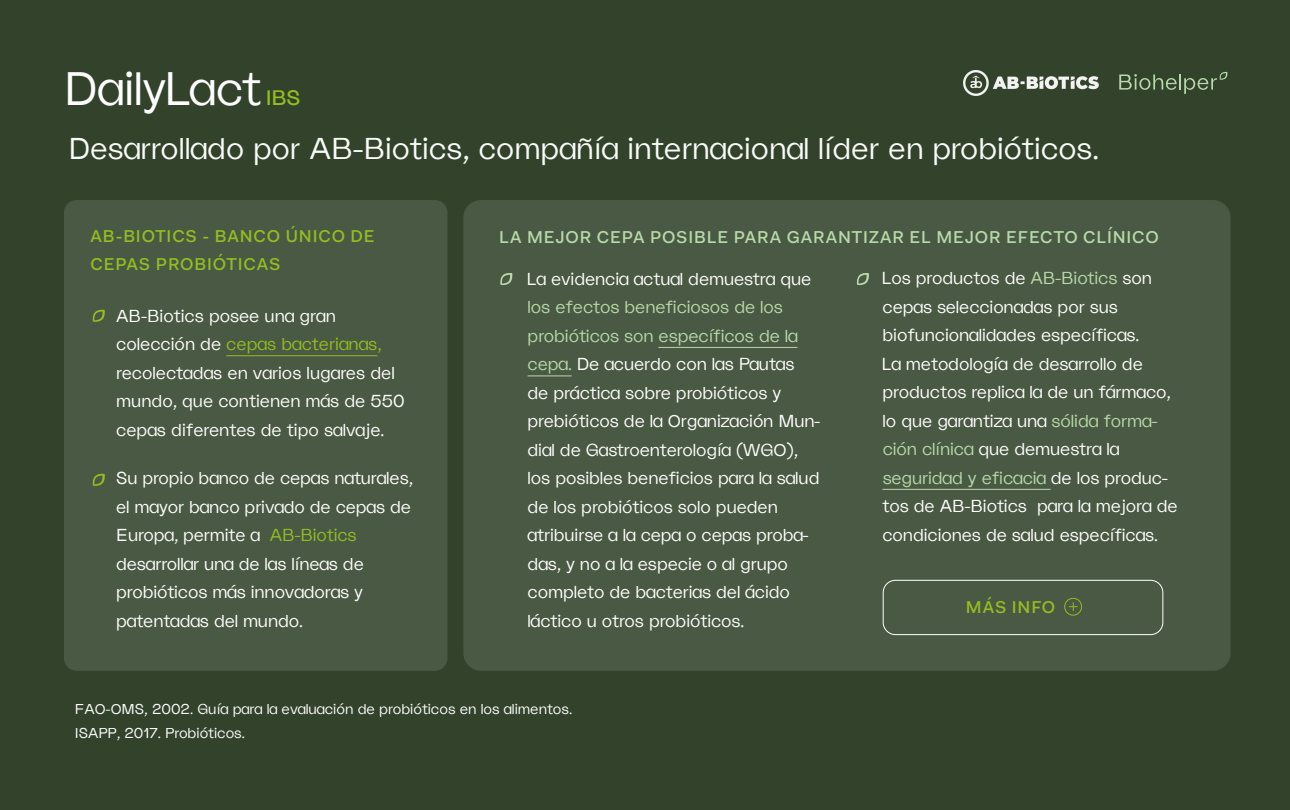
<style>
.page{position:relative;width:1290px;height:810px;background:#32422b}
.page>*{position:absolute;margin:0;border:0;box-sizing:border-box;transform-origin:0 0}
.t1{font:46.65px "La Nord Semi Light Bio Helper";letter-spacing:-.005em;color:#fff}
.t2{font:30px "La Nord Semi Light Bio Helper";color:#f8fbf7}
.t3{font:20.85px "La Nord";color:#93bd21}
.t4{font:17.25px/28.5px "La Nord Semi Light Bio Helper";letter-spacing:-.005em;color:#fff}
.t5{font:500 17.25px "Fakt Pro";letter-spacing:.05em;color:#b8d9ab}
.t6{font:500 17.25px/27.8px "Fakt Pro";letter-spacing:.05em;color:#93bd21}
.t7{font:14.25px/24px "La Nord Semi Light Bio Helper";color:#fff}
.s1{color:#93bd21}
.s2{color:#b8d9ab}
</style>
<div class="page">
<svg style="left:1119px;top:71px;width:109px;height:23px"></svg>
<div style="left:64px;top:200px;width:383px;height:471px;background:#4a5943;border-radius:13px"></div>
<div style="left:463px;top:200px;width:768px;height:471px;background:#4a5943;border-radius:18px"></div>
<hr style="left:226px;top:355px;width:151px;height:1px;background:#93bd21">
<hr style="left:658px;top:347px;width:139px;height:1px;background:#b8d9ab">
<hr style="left:528px;top:375px;width:44px;height:1px;background:#b8d9ab">
<svg style="left:92px;top:309px;width:13px;height:13px"></svg>
<svg style="left:500px;top:273px;width:13px;height:12px"></svg>
<svg style="left:856px;top:273px;width:13px;height:12px"></svg>
<svg style="left:92px;top:473px;width:13px;height:13px"></svg>
<div style="left:883px;top:580px;width:280px;height:55px;border:1px solid #fff;border-radius:12px"></div>
<hr style="left:883px;top:489px;width:168px;height:1px;background:#b8d9ab">
<svg style="left:1069px;top:602px;width:9px;height:9px"></svg>
<div style="left:1064px;top:598px;width:18px;height:18px;border:1px solid #93bd21;border-radius:50%"></div>
<img style="left:964px;top:71px;width:134px;height:24px">
<h1 class="t1" style="left:64px;top:58px;width:198px">DailyLact</h1>
<p class="t3" style="left:266px;top:84px;width:36px">IBS</p>
<h2 class="t2" style="left:68px;top:129px;width:1032px">Desarrollado por AB-Biotics, compañía internacional líder en probióticos.</h2>
<p class="t6" style="left:90px;top:222px;width:286px">AB-BIOTICS - BANCO ÚNICO DE<br>CEPAS PROBIÓTICAS</p>
<p class="t4" style="left:116px;top:301px;width:290px">AB-Biotics posee una gran colección de <span class="s1">cepas bacterianas, </span>recolectadas en varios lugares del mundo, que contienen más de 550 cepas diferentes de tipo salvaje.</p>
<p class="t4" style="left:116px;top:463px;width:298px">Su propio banco de cepas naturales, el mayor banco privado de cepas de<br>Europa, permite a <span class="s1">AB-Biotics </span>desarrollar una de las líneas de probióticos más innovadoras y patentadas del mundo.</p>
<p class="t5" style="left:499px;top:226px;width:661px">LA MEJOR CEPA POSIBLE PARA GARANTIZAR EL MEJOR EFECTO CLÍNICO</p>
<p class="t4" style="left:528px;top:264px;width:285px">La evidencia actual demuestra que</p>
<p class="t4" style="left:528px;top:292px;width:294px"><span class="s2">los efectos beneficiosos de los probióticos son específicos de la cepa.</span> De acuerdo con las Pautas<br>de práctica sobre probióticos y prebióticos de la Organización Mun&shy;dial de Gastroenterología (WGO), los posibles beneficios para la salud de los probióticos solo pueden atribuirse a la cepa o cepas proba&shy;das, y no a la especie o al grupo completo de bacterias del ácido láctico u otros probióticos.</p>
<p class="t4" style="left:883px;top:263px;width:297px">Los productos de <span class="s2">AB-Biotics</span> son cepas seleccionadas por sus biofuncionalidades específicas.<br>La metodología de desarrollo de productos replica la de un fármaco, lo que garantiza una <span class="s2">sólida forma&shy;ción clínica</span> que demuestra la <span class="s2">seguridad y eficacia</span> de los produc&shy;tos de AB-Biotics para la mejora de condiciones de salud específicas.</p>
<p class="t6" style="left:966px;top:593px;width:91px">MÁS INFO</p>
<p class="t7" style="left:75px;top:697px;width:499px">FAO-OMS, 2002. Guía para la evaluación de probióticos en los alimentos.<br>ISAPP, 2017. Probióticos.</p>
</div>
